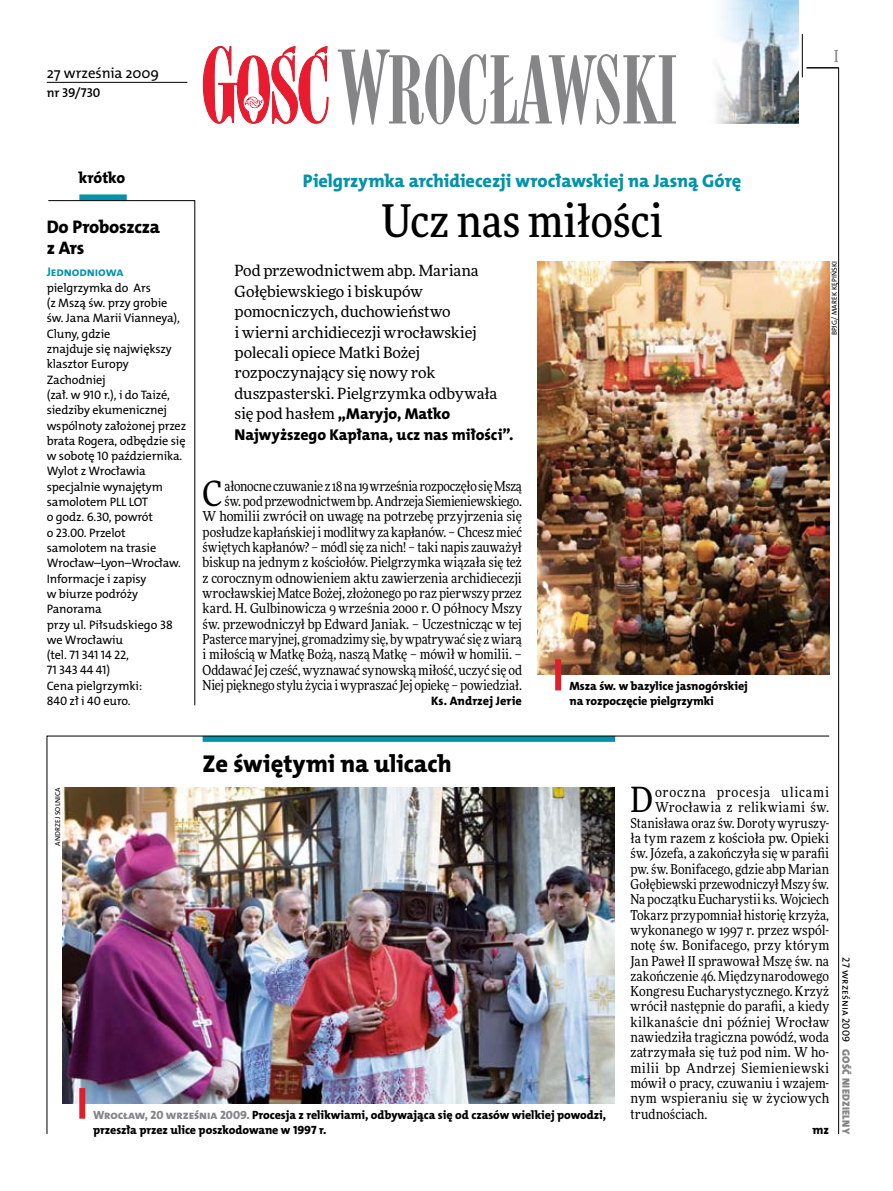
<style>
.page{position:relative;width:893px;height:1191px;background:#fff}
.page>*{position:absolute;margin:0;border:0;box-sizing:border-box;transform-origin:0 0}
.t1{font:500 45px "Freeday Narrow";color:#000}
.t2{font:34.8px "Freeday Narrow News";color:#000}
.t3{font:24.45px "The Mix HP8 Ex Bld";letter-spacing:.02em;color:#000}
.t4{font:18.3px "The Mix HP8 Ex Bld";color:#0093aa}
.t5{font:18.3px/21.6px "The Mix HP8 Ex Bld";letter-spacing:-.015em;color:#000}
.t6{font:500 16.5px "Freeday Narrow";color:#858486;scale:.9 1}
.t7{font:15.75px/20.4px "The Mix HP8 Ex Bld";color:#000}
.t8{font:15.45px/20.4px "Freeday News";letter-spacing:-.01em;color:#000}
.t9{font:14.85px "The Mix HP5 Plain";color:#000}
.t10{font:13.65px/15.3px "Freeday Narrow News";color:#000;text-align:right}
.t11{font:13.65px "Freeday Narrow News";letter-spacing:.02em;color:#000}
.t12{font:13.65px "Freeday Narrow News";letter-spacing:.025em;color:#000}
.t13{font:13.65px "Freeday Narrow News";letter-spacing:.055em;color:#000}
.t14{font:12.9px "The Mix HP6 Se Bld";letter-spacing:-.005em;color:#000}
.t15{font:12.6px "The Mix HP7 Bld";letter-spacing:-.01em;color:#0093aa}
.t16{font:12.3px/15.3px "The Mix HP5 Plain";letter-spacing:-.01em;color:#000}
.t17{font:12.3px "The Mix HP8 Ex Bld";letter-spacing:.01em;color:#000}
.t18{font:12px/15.3px "The Mix HP8 Ex Bld";letter-spacing:-.005em;color:#000}
.t19{font:10.5px "The Mix HP9 Blk";letter-spacing:.025em;color:#858486}
.t20{font:10.5px "The Mix HP5 Plain";letter-spacing:.015em;color:#000}
.t21{font:7.2px "The Mix HP5 Plain";letter-spacing:.015em;color:#000}
.s1{font-family:"Freeday News";font-size:15.45px}
.s2{color:#858486}
</style>
<div class="page">
<hr style="left:838px;top:68px;width:1px;height:1066px;background:#000">
<hr style="left:802px;top:34px;width:1px;height:43px;background:#000">
<svg style="left:203px;top:46px;width:125px;height:78px"></svg>
<svg style="left:338px;top:50px;width:338px;height:75px"></svg>
<svg style="left:47px;top:735px;width:783px;height:399px"></svg>
<hr style="left:806px;top:68px;width:33px;height:1px;background:#000">
<img style="left:716px;top:0;width:82px;height:123px">
<hr style="left:47px;top:82px;width:140px;height:1px;background:#000">
<img style="left:62px;top:787px;width:553px;height:316px">
<div style="left:79px;top:1088px;width:6px;height:30px;background:#df1f2a"></div>
<img style="left:538px;top:261px;width:291px;height:413px">
<div style="left:79px;top:194px;width:48px;height:6px;background:#0093aa"></div>
<svg style="left:48px;top:200px;width:147px;height:505px"></svg>
<div style="left:555px;top:659px;width:6px;height:31px;background:#df1f2a"></div>
<p class="t9" style="left:47px;top:63px;width:114px">27 września 2009</p>
<p class="t14" style="left:47px;top:85px;width:55px">nr 39/730</p>
<p class="t7" style="left:79px;top:168px;width:48px">krótko</p>
<h3 class="t5" style="left:47px;top:216px;width:115px">Do Proboszcza z Ars</h3>
<p class="t15" style="left:47px;top:264px;width:78px">Jednodniowa</p>
<p class="t16" style="left:47px;top:280px;width:141px">pielgrzymka do Ars<br>(z Mszą św. przy grobie św. Jana Marii Vianneya),<br>Cluny, gdzie<br>znajduje się największy klasztor Europy<br>Zachodniej<br>(zał. w 910 r.), i do Taizé, siedziby ekumenicznej wspólnoty założonej przez brata Rogera, odbędzie się w sobotę 10 października.<br>Wylot z Wrocławia specjalnie wynajętym samolotem PLL LOT<br>o godz. 6.30, powrót<br>o 23.00. Przelot samolotem na trasie<br>Wrocław–Lyon–Wrocław.<br>I nformacje i zapisy<br>w biurze podróży<br>Panorama<br>przy ul. Piłsudskiego 38 we Wrocławiu<br>(tel. 71 341 14 22,<br>71 343 44 41)<br>Cena pielgrzymki:<br>840 zł i 40 euro.</p>
<h3 class="t4" style="left:303px;top:169px;width:440px">Pielgrzymka archidiecezji wrocławskiej na Jasną Górę</h3>
<h1 class="t1" style="left:381px;top:193px;width:283px">Ucz nas miłości</h1>
<p class="t8" style="left:234px;top:260px;width:264px">Pod przewodnictwem abp. Mariana<br>Gołębiewskiego i biskupów pomocniczych, duchowieństwo<br>i wierni archidiecezji wrocławskiej polecali opiece Matki Bożej rozpoczynający się nowy rok duszpasterski. Pielgrzymka odbywała</p>
<p class="t7" style="left:234px;top:404px;width:281px"><span class="s1">się pod hasłem</span> „Maryjo, Matko<br>Najwyższego Kapłana, ucz nas miłości”.</p>
<p class="t10" style="left:203px;top:478px;width:321px">ałonocne czuwanie z 18 na 19 września rozpoczęło się Mszą<br>św. pod przewodnictwem bp. Andrzeja Siemieniewskiego.<br>W homilii zwrócił on uwagę na potrzebę przyjrzenia się posłudze kapłańskiej imodlitwy za kapłanów. – Chcesz mieć świętych kapłanów? – módl się za nich! – taki napis zauważył biskup na jednym z kościołów. Pielgrzymka wiązała się też z corocznym odnowieniem aktu zawierzenia archidiecezji wrocławskiej Matce Bożej, złożonego po raz pierwszy przez kard. H. Gulbinowicza 9 września 2000 r. O północy Mszy św. przewodniczył bp Edward Janiak. – Uczestnicząc w tej Pasterce maryjnej, gromadzimy się, by wpatrywać się zwiarą i miłością w Matkę Bożą, naszą Matkę – mówił w homilii. – Oddawać Jej cześć, wyznawać synowską miłość, uczyć się od Niej pięknego stylu życia iwypraszać Jej opiekę – powiedział.</p>
<p class="t17" style="left:431px;top:693px;width:92px">Ks. Andrzej Jerie</p>
<h2 class="t2" style="left:203px;top:472px;width:21px">C</h2>
<p class="t18" style="left:569px;top:678px;width:180px">Msza św. w bazylice jasnogórskiej na rozpoczęcie pielgrzymki</p>
<h3 class="t3" style="left:203px;top:747px;width:251px">Ze świętymi na ulicach</h3>
<p class="t6" style="left:834px;top:46px;width:6px">I</p>
<p class="t21" style="left:830px;top:335px;width:76px;rotate:-90deg">BPJG/ Marek Kępiński</p>
<p class="t21" style="left:53px;top:846px;width:60px;rotate:-90deg">Andrzej Solnica</p>
<p class="t18" style="left:93px;top:1107px;width:515px"><span class="s2">Wrocław, 20 września 2009.</span> Procesja z relikwiami, odbywająca się od czasów wielkiej powodzi, przeszła przez ulice poszkodowane w 1997 r.</p>
<h2 class="t2" style="left:630px;top:778px;width:24px">D</h2>
<p class="t13" style="left:655px;top:784px;width:176px">oroczna procesja ulicami</p>
<p class="t11" style="left:655px;top:799px;width:176px">Wrocławia z relikwiami św.</p>
<p class="t10" style="left:630px;top:815px;width:200px">Stanisława oraz św. Doroty wyruszy-</p>
<p class="t10" style="left:630px;top:830px;width:200px">ła tym razem z kościoła pw. Opieki</p>
<p class="t10" style="left:630px;top:845px;width:200px">św. Józefa, a zakończyła się w parafii</p>
<p class="t10" style="left:630px;top:861px;width:200px">pw. św. Bonifacego, gdzie abp Marian</p>
<p class="t10" style="left:630px;top:876px;width:200px">Gołębiewski przewodniczył Mszy św.</p>
<p class="t10" style="left:630px;top:891px;width:200px">Na początku Eucharystii ks. Wojciech</p>
<p class="t10" style="left:630px;top:907px;width:200px">Tokarz przypomniał historię krzyża,</p>
<p class="t10" style="left:630px;top:922px;width:200px">wykonanego w 1997 r. przez wspól-</p>
<p class="t10" style="left:630px;top:937px;width:200px">notę św. Bonifacego, przy którym</p>
<p class="t10" style="left:630px;top:953px;width:200px">Jan Paweł II sprawował Mszę św. na</p>
<p class="t10" style="left:630px;top:968px;width:200px">zakończenie 46. Międzynarodowego</p>
<p class="t10" style="left:630px;top:983px;width:200px">Kongresu Eucharystycznego. Krzyż</p>
<p class="t10" style="left:630px;top:998px;width:200px">wrócił następnie do parafii, a kiedy</p>
<p class="t11" style="left:630px;top:1013px;width:200px">kilkanaście dni później Wrocław</p>
<p class="t10" style="left:630px;top:1029px;width:200px">nawiedziła tragiczna powódź, woda</p>
<p class="t10" style="left:630px;top:1044px;width:200px">zatrzymała się tuż pod nim. W ho-</p>
<p class="t12" style="left:630px;top:1059px;width:200px">milii bp Andrzej Siemieniewski</p>
<p class="t10" style="left:630px;top:1075px;width:200px">mówił o pracy, czuwaniu i wzajem-</p>
<p class="t10" style="left:630px;top:1090px;width:200px">nym wspieraniu się w życiowych</p>
<p class="t10" style="left:630px;top:1106px;width:78px">trudnościach.</p>
<p class="t17" style="left:813px;top:1122px;width:18px">mz</p>
<p class="t20" style="left:853px;top:957px;width:86px;rotate:90deg">27 września 2009</p>
<p class="t19" style="left:853px;top:1049px;width:86px;rotate:90deg">Gość Niedzielny</p>
</div>
